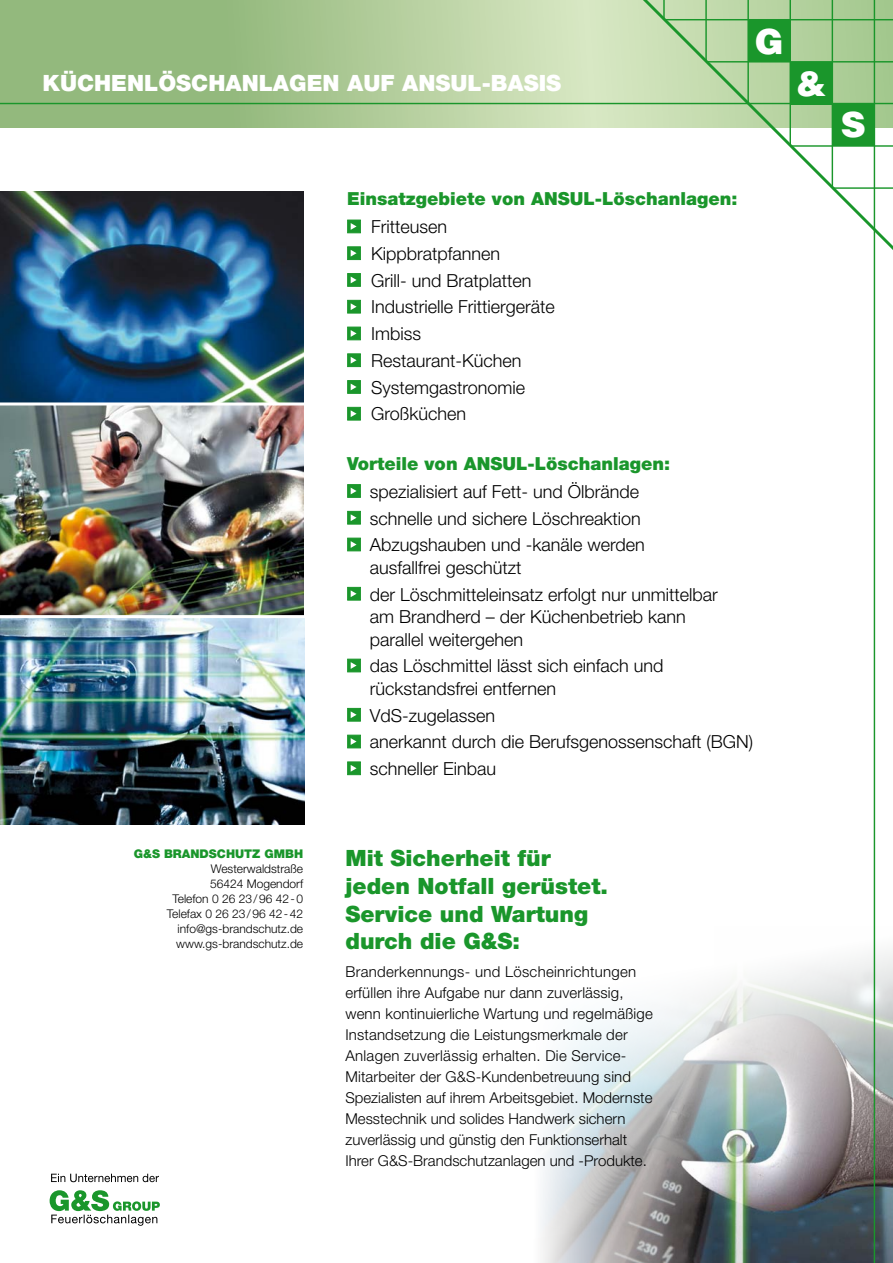
<style>
.page{position:relative;width:893px;height:1263px;background:#fff}
.page>*{position:absolute;margin:0;border:0;box-sizing:border-box;transform-origin:0 0}
.t1{font:900 34.65px "Helvetica";color:#fff}
.t2{font:900 22.5px/27.8px "Helvetica Neue";color:#1a962b}
.t3{font:900 22.5px "Helvetica Neue";color:#fff}
.t4{font:300 18px/26.7px "Helvetica Neue";color:#000}
.t5{font:900 18px "Helvetica Neue";color:#1a962b}
.t6{font:300 15px/21px "Helvetica Neue";letter-spacing:.01em;color:#000}
.t7{font:300 12px/15px "Helvetica Neue";color:#000;text-align:right}
.t8{font:900 12px "Helvetica Neue";color:#1a962b}
</style>
<div class="page">
<img style="left:0;top:191px;width:304px;height:633px">
<svg style="left:0;top:0;width:592px;height:128px;background:#a8c792"></svg>
<div style="left:347px;top:220px;width:14px;height:13px;background:#1a962b;border:1px solid #1a962b"></div>
<svg style="left:351px;top:223px;width:6px;height:7px"></svg>
<div style="left:347px;top:246px;width:14px;height:14px;background:#1a962b;border:1px solid #1a962b"></div>
<svg style="left:351px;top:250px;width:6px;height:7px"></svg>
<div style="left:347px;top:273px;width:14px;height:14px;background:#1a962b;border:1px solid #1a962b"></div>
<svg style="left:351px;top:277px;width:6px;height:6px"></svg>
<div style="left:347px;top:300px;width:14px;height:13px;background:#1a962b;border:1px solid #1a962b"></div>
<svg style="left:351px;top:303px;width:6px;height:7px"></svg>
<div style="left:347px;top:327px;width:14px;height:13px;background:#1a962b;border:1px solid #1a962b"></div>
<svg style="left:351px;top:330px;width:6px;height:7px"></svg>
<div style="left:347px;top:353px;width:14px;height:14px;background:#1a962b;border:1px solid #1a962b"></div>
<svg style="left:351px;top:357px;width:6px;height:7px"></svg>
<div style="left:347px;top:380px;width:14px;height:14px;background:#1a962b;border:1px solid #1a962b"></div>
<svg style="left:351px;top:384px;width:6px;height:6px"></svg>
<div style="left:347px;top:407px;width:14px;height:13px;background:#1a962b;border:1px solid #1a962b"></div>
<svg style="left:351px;top:410px;width:6px;height:7px"></svg>
<div style="left:347px;top:484px;width:14px;height:14px;background:#1a962b;border:1px solid #1a962b"></div>
<svg style="left:351px;top:488px;width:6px;height:6px"></svg>
<div style="left:347px;top:511px;width:14px;height:13px;background:#1a962b;border:1px solid #1a962b"></div>
<svg style="left:351px;top:514px;width:6px;height:7px"></svg>
<div style="left:347px;top:538px;width:14px;height:13px;background:#1a962b;border:1px solid #1a962b"></div>
<svg style="left:351px;top:541px;width:6px;height:7px"></svg>
<div style="left:347px;top:587px;width:14px;height:13px;background:#1a962b;border:1px solid #1a962b"></div>
<svg style="left:351px;top:590px;width:6px;height:7px"></svg>
<div style="left:347px;top:659px;width:14px;height:13px;background:#1a962b;border:1px solid #1a962b"></div>
<svg style="left:351px;top:662px;width:6px;height:7px"></svg>
<div style="left:347px;top:708px;width:14px;height:13px;background:#1a962b;border:1px solid #1a962b"></div>
<svg style="left:351px;top:711px;width:6px;height:7px"></svg>
<div style="left:347px;top:735px;width:14px;height:13px;background:#1a962b;border:1px solid #1a962b"></div>
<svg style="left:351px;top:738px;width:6px;height:7px"></svg>
<div style="left:347px;top:761px;width:14px;height:14px;background:#1a962b;border:1px solid #1a962b"></div>
<svg style="left:351px;top:765px;width:6px;height:7px"></svg>
<hr style="left:0;top:402px;width:308px;height:3px;background:#fff">
<hr style="left:0;top:615px;width:308px;height:3px;background:#fff">
<svg style="left:50px;top:1190px;width:110px;height:36px"></svg>
<svg style="left:51px;top:1174px;width:108px;height:8px"></svg>
<img style="left:541px;top:926px;width:352px;height:337px">
<svg style="left:592px;top:0;width:301px;height:302px"></svg>
<hr style="left:832px;top:0;width:1px;height:188px;background:#1a962b">
<hr style="left:789px;top:0;width:2px;height:146px;background:#1a962b">
<hr style="left:747px;top:0;width:2px;height:104px;background:#1a962b">
<hr style="left:705px;top:0;width:2px;height:61px;background:#1a962b">
<svg style="left:663px;top:0;width:2px;height:18px"></svg>
<hr style="left:665px;top:19px;width:228px;height:1px;background:#1a962b">
<hr style="left:706px;top:61px;width:187px;height:2px;background:#1a962b">
<hr style="left:790px;top:145px;width:103px;height:2px;background:#1a962b">
<hr style="left:832px;top:187px;width:61px;height:2px;background:#1a962b">
<hr style="left:0;top:103px;width:893px;height:1px;background:#1a962b">
<hr style="left:874px;top:0;width:1px;height:1263px;background:#1a962b">
<div style="left:832px;top:103px;width:42px;height:43px;background:#1a962b"></div>
<div style="left:791px;top:62px;width:42px;height:42px;background:#1a962b"></div>
<div style="left:748px;top:20px;width:42px;height:42px;background:#1a962b"></div>
<p class="t3" style="left:43px;top:70px;width:151px">Küch enLöschan</p>
<p class="t3" style="left:259px;top:70px;width:106px">lagen auf</p>
<p class="t3" style="left:402px;top:70px;width:161px">ANSUL-BASIS</p>
<h1 class="t1" style="left:755px;top:18px;width:30px">G</h1>
<h1 class="t1" style="left:796px;top:61px;width:32px">&amp;</h1>
<h1 class="t1" style="left:841px;top:102px;width:27px">S</h1>
<p class="t5" style="left:347px;top:188px;width:392px">Einsatzgebiete von ANSUL-Löschanlagen:</p>
<p class="t4" style="left:371px;top:213px;width:185px">Fritteusen<br>Kippbratpfannen<br>Grill- und Bratplatten<br>Industrielle Frittiergeräte<br>Imbiss<br>Restaurant-Küchen<br>Systemgastronomie<br>Großküchen</p>
<p class="t5" style="left:347px;top:453px;width:324px">Vorteile von ANSUL-Löschanlagen:</p>
<p class="t4" style="left:370px;top:478px;width:277px">spezialisiert auf Fett- und Ölbrände schnelle und sichere Löschreaktion<br>Abzugshauben und -kanäle werden</p>
<p class="t4" style="left:370px;top:554px;width:350px">ausfallfrei geschützt<br>der Löschmitteleinsatz erfolgt nur unmittelbar</p>
<p class="t4" style="left:370px;top:605px;width:318px;line-height:22.5px">am Brandherd – der Küchenbetrieb kann parallel weitergehen</p>
<p class="t4" style="left:370px;top:654px;width:295px;line-height:22.5px">das Löschmittel lässt sich einfach und rückstandsfrei entfernen</p>
<p class="t4" style="left:370px;top:701px;width:385px">VdS-zugelassen<br>anerkannt durch die Berufsgenossenschaft (BGN) schneller Einbau</p>
<p class="t8" style="left:134px;top:847px;width:171px">G&amp;S BRANDSCHUTZ GmbH</p>
<p class="t7" style="left:167px;top:861px;width:138px">Westerwaldstraße<br>56424 Mogendorf<br>Telefon 0 26 23/96 42-0<br>Telefax 0 26 23/96 42-42 info@gs-brandschutz.de www.gs-brandschutz.de</p>
<p class="t2" style="left:345px;top:844px;width:264px">Mit Sicherheit für jeden Notfall gerüstet.<br>Service und Wartung durch die G&amp;S:</p>
<p class="t6" style="left:345px;top:961px;width:309px">Branderkennungs- und Löscheinrichtungen erfüllen ihre Aufgabe nur dann zuverlässig, wenn kontinuierliche Wartung und regelmäßige Instandsetzung die Leistungsmerkmale der Anlagen zuverlässig erhalten. Die Service-Mitarbeiter der G&amp;S-Kundenbetreuung sind Spezialisten auf ihrem Arbeitsgebiet. Modernste Messtechnik und solides Handwerk sichern zuverlässig und günstig den Funktionserhalt Ihrer G&amp;S-Brandschutzanlagen und -Produkte.</p>
</div>
